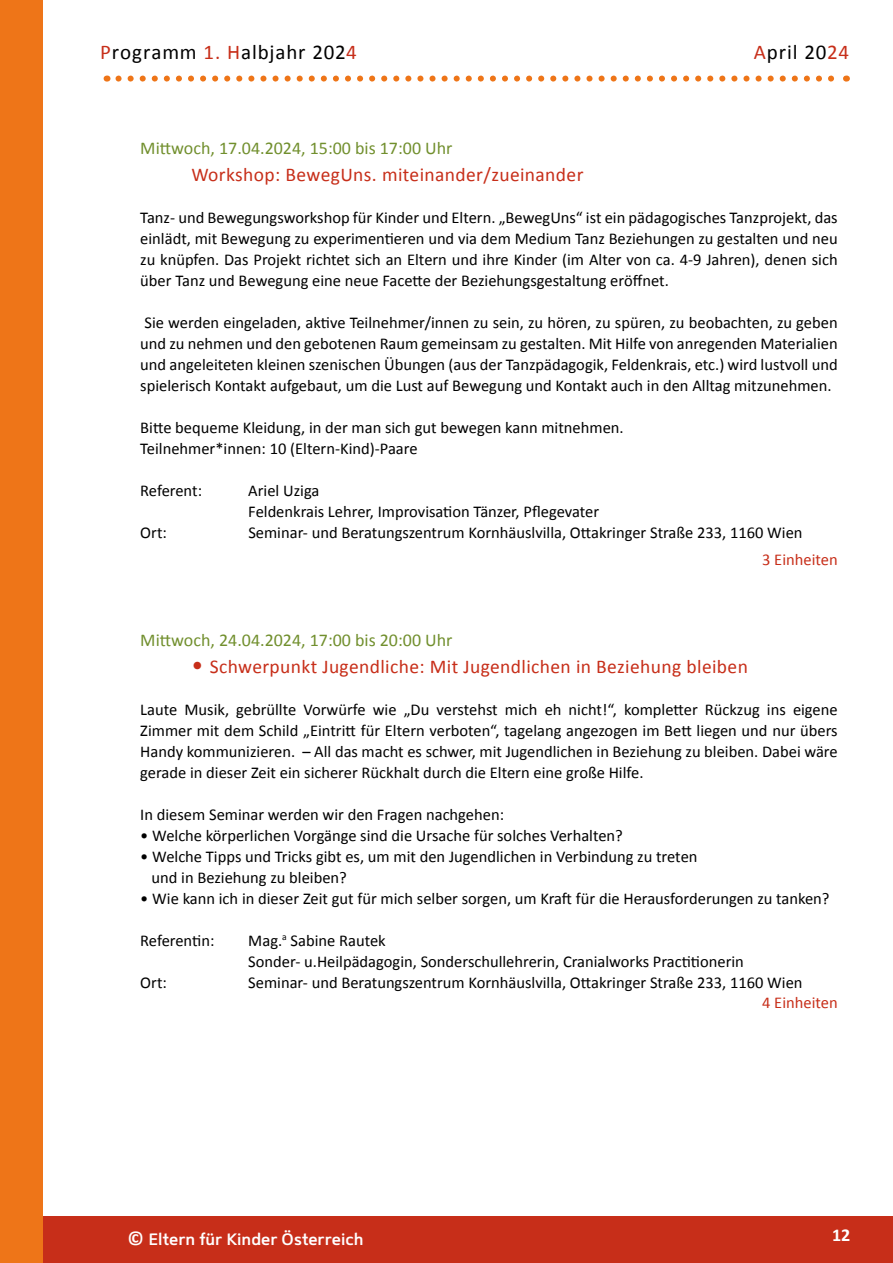
<style>
.page{position:relative;width:893px;height:1263px;background:#fff}
.page>*{position:absolute;margin:0;border:0;box-sizing:border-box;transform-origin:0 0}
.t1{font:21px "Calibri";letter-spacing:.04em;color:#000}
.Seminarüberschrift{font:19.5px "Calibri";letter-spacing:.02em;color:#c72e19}
.t2{font:700 18.15px "Calibri";color:#fff}
.Datum{font:18px "Calibri";color:#718f2d}
.Fliesstext{font:16.5px/21px "Calibri";color:#000;text-align:justify}
.t3{font:600 16.5px "Mentone";color:#fff}
.Einheiten{font:16.5px "Calibri";color:#c72e19}
.s1{color:#c72e19}
.s2{font-size:24px}
.s3{font-family:"Calibri";font-weight:700;font-size:19.8px}
</style>
<div class="page">
<div style="left:0;top:1216px;width:893px;height:47px;background:#c72e19"></div>
<div style="left:0;top:0;width:43px;height:1263px;background:#ee7518"></div>
<svg style="left:118px;top:76px;width:716px;height:6px"></svg>
<p class="t1" style="left:100px;top:39px;width:258px"><span class="s1">P</span>rogramm <span class="s1">1. H</span>albjahr 202<span class="s1">4</span></p>
<p class="t1" style="left:754px;top:39px;width:97px"><span class="s1">A</span>pril 20<span class="s1">24</span></p>
<p class="Datum" style="left:140px;top:137px;width:314px">Mittwoch, 17.04.2024, 15:00 bis 17:00 Uhr</p>
<p class="Seminarüberschrift" style="left:191px;top:162px;width:394px">Workshop: BewegUns. miteinander/zueinander</p>
<p class="Fliesstext" style="left:140px;top:206px;width:699px">Tanz- und Bewegungsworkshop für Kinder und Eltern. „BewegUns“ ist ein pädagogisches Tanzprojekt, das einlädt, mit Bewegung zu experimentieren und via dem Medium Tanz Beziehungen zu gestalten und neu zu knüpfen. Das Projekt richtet sich an Eltern und ihre Kinder (im Alter von ca. 4-9 Jahren), denen sich über Tanz und Bewegung eine neue Facette der Beziehungsgestaltung eröffnet.</p>
<p class="Fliesstext" style="left:140px;top:311px;width:699px">Sie werden eingeladen, aktive Teilnehmer/innen zu sein, zu hören, zu spüren, zu beobachten, zu geben und zu nehmen und den gebotenen Raum gemeinsam zu gestalten. Mit Hilfe von anregenden Materialien und angeleiteten kleinen szenischen Übungen (aus der Tanzpädagogik, Feldenkrais, etc.) wird lustvoll und spielerisch Kontakt aufgebaut, um die Lust auf Bewegung und Kontakt auch in den Alltag mitzunehmen.</p>
<p class="Fliesstext" style="left:140px;top:416px;width:485px">Bitte bequeme Kleidung, in der man sich gut bewegen kann mitnehmen.</p>
<p class="Fliesstext" style="left:140px;top:437px;width:279px">Teilnehmer*innen: 10 (Eltern-Kind)-Paare</p>
<p class="Fliesstext" style="left:140px;top:479px;width:63px">Referent:</p>
<p class="Fliesstext" style="left:248px;top:479px;width:73px">Ariel Uziga</p>
<p class="Fliesstext" style="left:248px;top:500px;width:352px">Feldenkrais Lehrer, Improvisation Tänzer, Pflegevater</p>
<p class="Fliesstext" style="left:140px;top:521px;width:28px">Ort:</p>
<p class="Fliesstext" style="left:248px;top:521px;width:556px">Seminar- und Beratungszentrum Kornhäuslvilla, Ottakringer Straße 233, 1160 Wien</p>
<p class="Einheiten" style="left:762px;top:549px;width:77px">3 Einheiten</p>
<p class="Datum" style="left:140px;top:629px;width:314px">Mittwoch, 24.04.2024, 17:00 bis 20:00 Uhr</p>
<p class="Seminarüberschrift" style="left:191px;top:654px;width:558px"><span class="s2">•</span> Schwerpunkt Jugendliche: Mit Jugendlichen in Beziehung bleiben</p>
<p class="Fliesstext" style="left:140px;top:698px;width:699px">Laute Musik, gebrüllte Vorwürfe wie „Du verstehst mich eh nicht!“, kompletter Rückzug ins eigene Zimmer mit dem Schild „Eintritt für Eltern verboten“, tagelang angezogen im Bett liegen und nur übers Handy kommunizieren. – All das macht es schwer, mit Jugendlichen in Beziehung zu bleiben. Dabei wäre gerade in dieser Zeit ein sicherer Rückhalt durch die Eltern eine große Hilfe.</p>
<p class="Fliesstext" style="left:140px;top:803px;width:365px">In diesem Seminar werden wir den Fragen nachgehen:</p>
<p class="Fliesstext" style="left:140px;top:824px;width:484px">• Welche körperlichen Vorgänge sind die Ursache für solches Verhalten?</p>
<p class="Fliesstext" style="left:140px;top:845px;width:559px">• Welche Tipps und Tricks gibt es, um mit den Jugendlichen in Verbindung zu treten</p>
<p class="Fliesstext" style="left:152px;top:866px;width:197px">und in Beziehung zu bleiben?</p>
<p class="Fliesstext" style="left:140px;top:887px;width:691px">• Wie kann ich in dieser Zeit gut für mich selber sorgen, um Kraft für die Herausforderungen zu tanken?</p>
<p class="Fliesstext" style="left:140px;top:929px;width:76px">Referentin:</p>
<p class="Fliesstext" style="left:248px;top:929px;width:139px">Mag.<sup>a</sup> Sabine Rautek</p>
<p class="Fliesstext" style="left:248px;top:950px;width:497px">Sonder- u.Heilpädagogin, Sonderschullehrerin, Cranialworks Practitionerin</p>
<p class="Fliesstext" style="left:140px;top:971px;width:28px">Ort:</p>
<p class="Fliesstext" style="left:248px;top:971px;width:556px">Seminar- und Beratungszentrum Kornhäuslvilla, Ottakringer Straße 233, 1160 Wien</p>
<p class="Einheiten" style="left:762px;top:992px;width:77px">4 Einheiten</p>
<p class="t3" style="left:128px;top:1229px;width:237px"><span class="s3">©</span> Eltern für Kinder Österreich</p>
<p class="t2" style="left:832px;top:1223px;width:20px">12</p>
</div>
